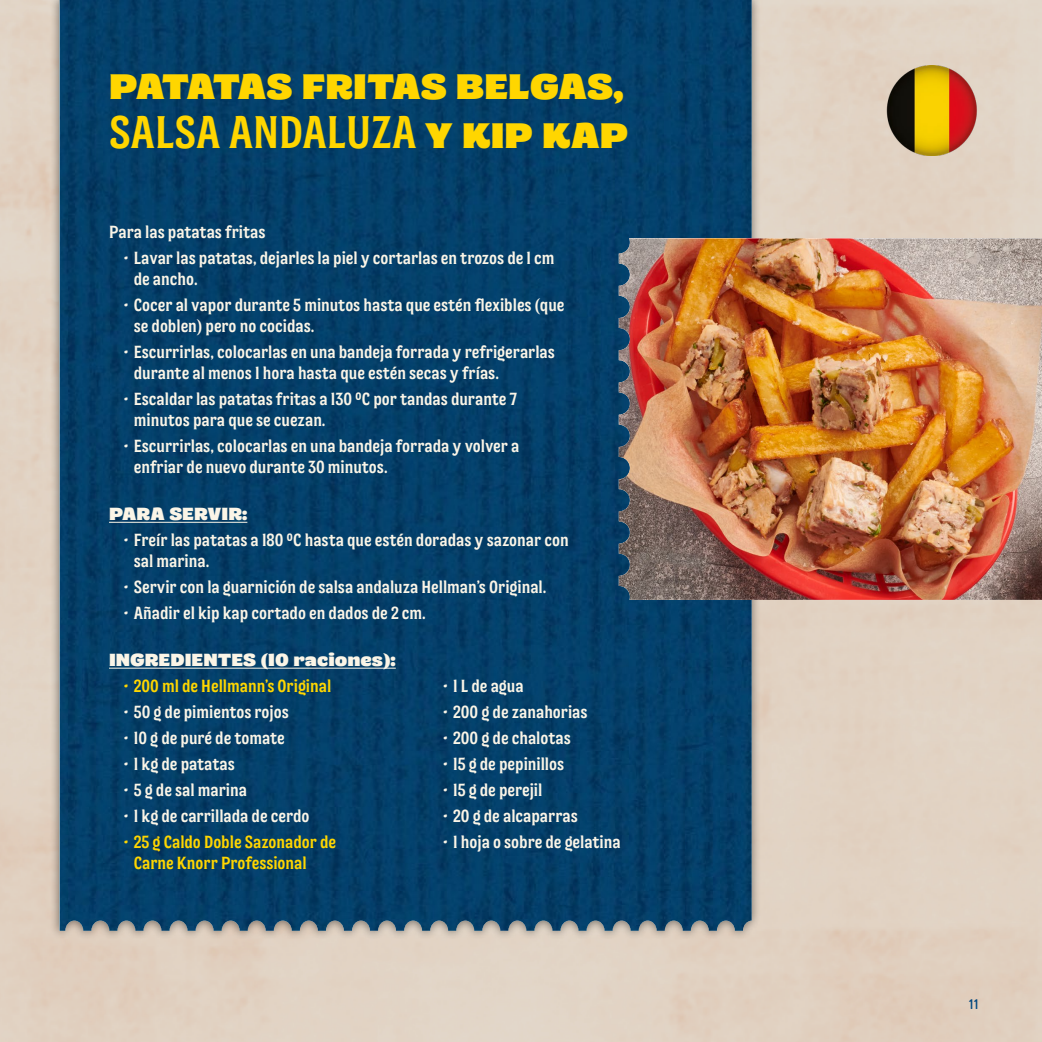
<style>
.page{position:relative;width:1042px;height:1042px;background:#e1d3c3}
.page>*{position:absolute;margin:0;border:0;box-sizing:border-box;transform-origin:0 0}
.t1{font:condensed 45.5px "Dollop Serif";color:#ffd600}
.t2{font:expanded 35.35px "Dollop Serif";color:#ffd600}
.t3{font:condensed 17.5px/21px "Dollop Serif";color:#fbf5e7}
.t4{font:condensed 17.5px/21px "Dollop Serif";color:#ffd600}
.t5{font:expanded 17.5px "Dollop Serif";color:#fbf5e7}
.t6{font:500 14px "Brandon Text";color:#00477f}
.s1{font-stretch:expanded;font-size:35.35px}
</style>
<div class="page">
<div style="left:50px;top:0;width:711px;height:940px;background:#000;opacity:.5"></div>
<img style="left:60px;top:0;width:692px;height:931px">
<hr style="left:109px;top:522px;width:138px;height:1px;background:#fbf5e7">
<hr style="left:109px;top:668px;width:287px;height:1px;background:#fbf5e7">
<img style="left:619px;top:238px;width:423px;height:362px">
<img style="left:880px;top:66px;width:99px;height:89px">
<h2 class="t2" style="left:109px;top:64px;width:516px">PATATAS FRITAS BELGAS,</h2>
<h1 class="t1" style="left:109px;top:106px;width:521px">SALSA ANDALUZA <span class="s1">Y KIP KAP</span></h1>
<p class="t3" style="left:109px;top:222px;width:158px">Para las patatas fritas</p>
<p class="t3" style="left:134px;top:248px;width:422px;text-indent:-10px">• Lavar las patatas, dejarles la piel y cortarlas en trozos de 1 cm de ancho.</p>
<p class="t3" style="left:134px;top:295px;width:432px;text-indent:-10px">• Cocer al vapor durante 5 minutos hasta que estén flexibles (que se doblen) pero no cocidas.</p>
<p class="t3" style="left:134px;top:342px;width:423px;text-indent:-10px">• Escurrirlas, colocarlas en una bandeja forrada y refrigerarlas durante al menos 1 hora hasta que estén secas y frías.</p>
<p class="t3" style="left:134px;top:388px;width:385px;text-indent:-10px">• Escaldar las patatas fritas a 130 ºC por tandas durante 7 minutos para que se cuezan.</p>
<p class="t3" style="left:134px;top:435px;width:387px;text-indent:-10px">• Escurrirlas, colocarlas en una bandeja forrada y volver a enfriar de nuevo durante 30 minutos.</p>
<p class="t5" style="left:109px;top:503px;width:140px">PARA SERVIR:</p>
<p class="t3" style="left:134px;top:529px;width:436px;text-indent:-10px">• Freír las patatas a 180 ºC hasta que estén doradas y sazonar con sal marina.</p>
<p class="t3" style="left:124px;top:576px;width:424px">• Servir con la guarnición de salsa andaluza Hellman’s Original.</p>
<p class="t3" style="left:124px;top:602px;width:303px">• Añadir el kip kap cortado en dados de 2 cm.</p>
<p class="t5" style="left:109px;top:648px;width:288px">INGREDIENTES (10 raciones):</p>
<p class="t4" style="left:124px;top:675px;width:209px">• 200 ml de Hellmann’s Original</p>
<p class="t3" style="left:124px;top:701px;width:166px">• 50 g de pimientos rojos</p>
<p class="t3" style="left:124px;top:727px;width:162px">• 10 g de puré de tomate</p>
<p class="t3" style="left:124px;top:753px;width:112px">• 1 kg de patatas</p>
<p class="t3" style="left:124px;top:779px;width:125px">• 5 g de sal marina</p>
<p class="t3" style="left:124px;top:805px;width:187px">• 1 kg de carrillada de cerdo</p>
<p class="t4" style="left:134px;top:831px;width:204px;text-indent:-10px">• 25 g Caldo Doble Sazonador de<br>Carne Knorr Professional</p>
<p class="t3" style="left:443px;top:676px;width:82px">• 1 L de agua</p>
<p class="t3" style="left:443px;top:702px;width:146px">• 200 g de zanahorias</p>
<p class="t3" style="left:443px;top:727px;width:129px">• 200 g de chalotas</p>
<p class="t3" style="left:443px;top:753px;width:122px">• 15 g de pepinillos</p>
<p class="t3" style="left:443px;top:779px;width:101px">• 15 g de perejil</p>
<p class="t3" style="left:443px;top:805px;width:136px">• 20 g de alcaparras</p>
<p class="t3" style="left:443px;top:831px;width:179px">• 1 hoja o sobre de gelatina</p>
<p class="t6" style="left:969px;top:994px;width:11px">11</p>
</div>
